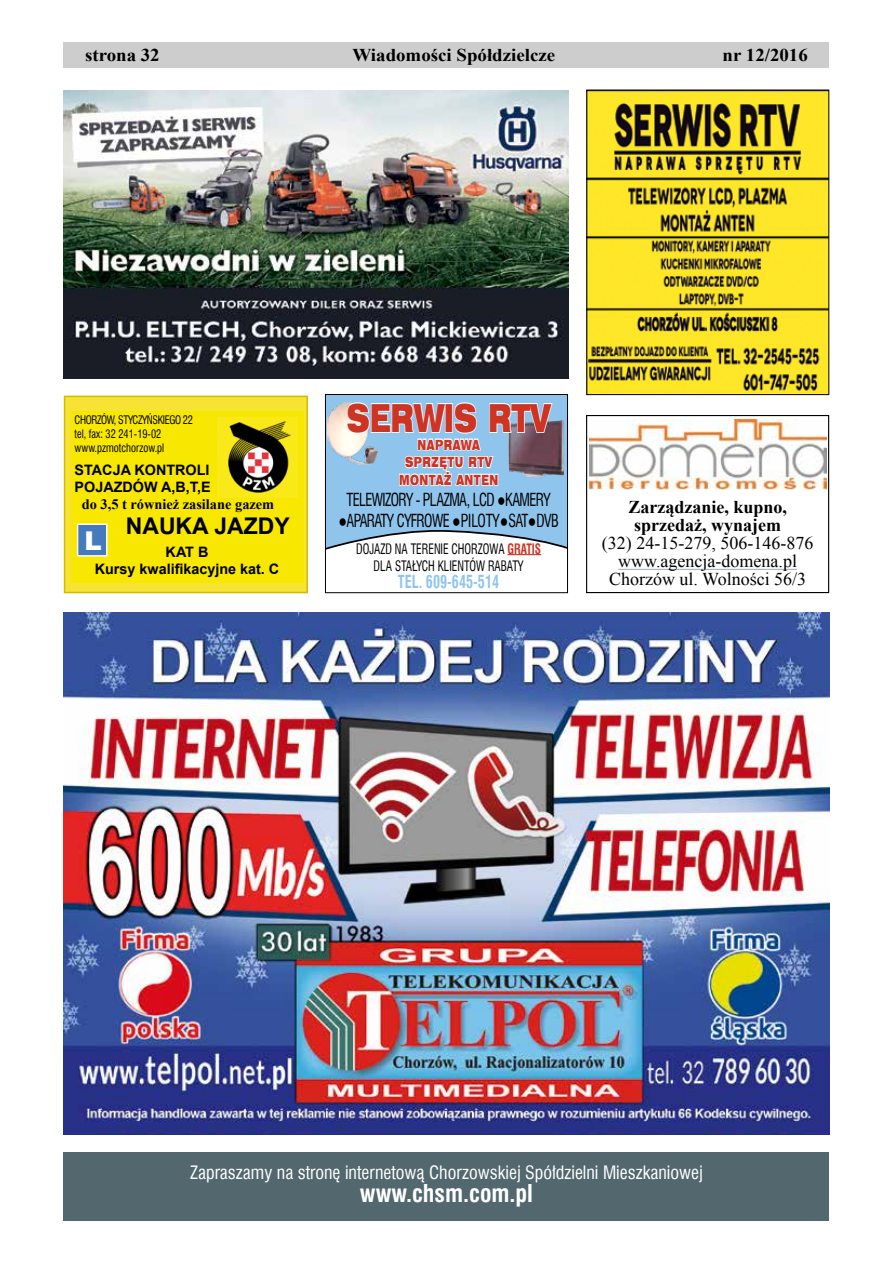
<style>
.page{position:relative;width:893px;height:1263px;background:#fff}
.page>*{position:absolute;margin:0;border:0;box-sizing:border-box;transform-origin:0 0}
.t1{font:38.7px "Swis 721 Blk Ex EU";color:#ce3424;scale:.61 1}
.t2{font:900 25.8px "Arial";color:#fff}
.t3{font:700 24px "Swis 721 Cn EU";color:#fff}
.t4{font:700 22.95px "Arial";color:#000}
.t5{font:18px/18px "Times New Roman";color:#000;text-align:center}
.t6{font:18px "Swis 721 Cn EU";color:#fff}
.t7{font:700 18px "Times New Roman";color:#000;scale:1.05 1}
.t8{font:700 18px/18px "Times New Roman";color:#000;text-align:center}
.t9{font:17.55px "Swis 721 Cn EU";letter-spacing:-.04em;color:#000;scale:.81 1}
.t10{font:700 17.55px "Swis 721 Cn EU";color:#8fc5ed;scale:.81 1}
.t11{font:700 14.4px/17.2px "Arial";color:#000}
.t12{font:700 14.4px "Times New Roman";color:#000}
.t13{font:14.1px/17px "Swis 721 Cn EU";color:#000;text-align:center;scale:.81 1}
.t14{font:14.1px/17.5px "Swis 721 Blk Ex EU";letter-spacing:.06em;color:#ce3424;text-align:center;scale:.61 1}
.t15{font:11.55px/13.8px "Swis 721 Cn EU";color:#000;scale:.9 1}
.s1{font-family:"Arial"}
.s2{font-weight:700;color:#ce3424}
</style>
<div class="page">
<div style="left:64px;top:42px;width:765px;height:26px;background:#cecdcd"></div>
<div style="left:65px;top:396px;width:242px;height:196px;background:#f7e334"></div>
<div style="left:71px;top:411px;width:233px;height:172px;background:#f8e700"></div>
<div style="left:77px;top:523px;width:30px;height:33px;background:#457bbd;border:1px solid #fff"></div>
<img style="left:217px;top:418px;width:80px;height:80px">
<div style="left:64px;top:396px;width:244px;height:197px;border:2px solid #d2bb00"></div>
<hr style="left:618px;top:569px;width:179px;height:1px;background:#9ea9b8">
<div style="left:586px;top:415px;width:243px;height:178px;border:1px solid #000"></div>
<img style="left:589px;top:419px;width:237px;height:71px">
<img style="left:64px;top:91px;width:504px;height:287px">
<div style="left:64px;top:1152px;width:765px;height:69px;background:#52676e"></div>
<svg style="left:327px;top:396px;width:239px;height:159px"></svg>
<div style="left:325px;top:394px;width:243px;height:199px;border:1px solid #000"></div>
<img style="left:588px;top:92px;width:239px;height:301px">
<div style="left:586px;top:90px;width:243px;height:305px;border:1px solid #000"></div>
<img style="left:64px;top:612px;width:765px;height:522px">
<p class="t7" style="left:85px;top:42px;width:73px">strona 32</p>
<p class="t7" style="left:352px;top:42px;width:195px">Wiadomości Spółdzielcze</p>
<p class="t7" style="left:723px;top:42px;width:83px">nr 12/2016</p>
<p class="t15" style="left:75px;top:413px;width:133px">CHORZÓW, STYCZYŃSKIEGO 22 tel, fax: 32 241-19-02 www.pzmotchorzow.pl</p>
<p class="t11" style="left:75px;top:461px;width:138px">STACJA KONTROLI<br>POJAZDÓW A,B,T,E</p>
<p class="t12" style="left:82px;top:494px;width:194px">do 3,5 t również zasilane gazem</p>
<p class="t4" style="left:126px;top:510px;width:165px">NAUKA JAZDY</p>
<p class="t11" style="left:95px;top:543px;width:186px;text-align:center">KAT B<br>Kursy kwalifikacyjne kat. C</p>
<h2 class="t2" style="left:84px;top:522px;width:19px">L</h2>
<h1 class="t1" style="left:347px;top:395px;width:335px">SERWIS RTV</h1>
<p class="t14" style="left:399px;top:436px;width:164px">NAPRAWA<br>SPRZĘTU RTV<br>MONTAŻ ANTEN</p>
<p class="t9" style="left:346px;top:488px;width:254px">TELEWIZORY - PLAZMA, LCD <span class="s1">●</span>KAMERY</p>
<p class="t9" style="left:338px;top:509px;width:274px"><span class="s1">●</span>APARATY CYFROWE <span class="s1">●</span>PILOTY<span class="s1">●</span>SAT<span class="s1">●</span>DVB</p>
<p class="t13" style="left:356px;top:540px;width:230px">DOJAZD NA TERENIE CHORZOWA <span class="s2">GRATIS<br></span>DLA STAŁYCH KLIENTÓW RABATY</p>
<p class="t10" style="left:398px;top:571px;width:127px">TEL. 609-645-514</p>
<p class="t8" style="left:628px;top:498px;width:160px">Zarządzanie, kupno, sprzedaż, wynajem</p>
<p class="t5" style="left:602px;top:534px;width:213px">(32) 24-15-279, 506-146-876 www.agencja-domena.pl<br>Chorzów ul. Wolności 56/3</p>
<p class="t6" style="left:190px;top:1160px;width:514px">Zapraszamy na stronę internetową Chorzowskiej Spółdzielni Mieszkaniowej</p>
<h3 class="t3" style="left:360px;top:1179px;width:175px">www.chsm.com.pl</h3>
</div>
